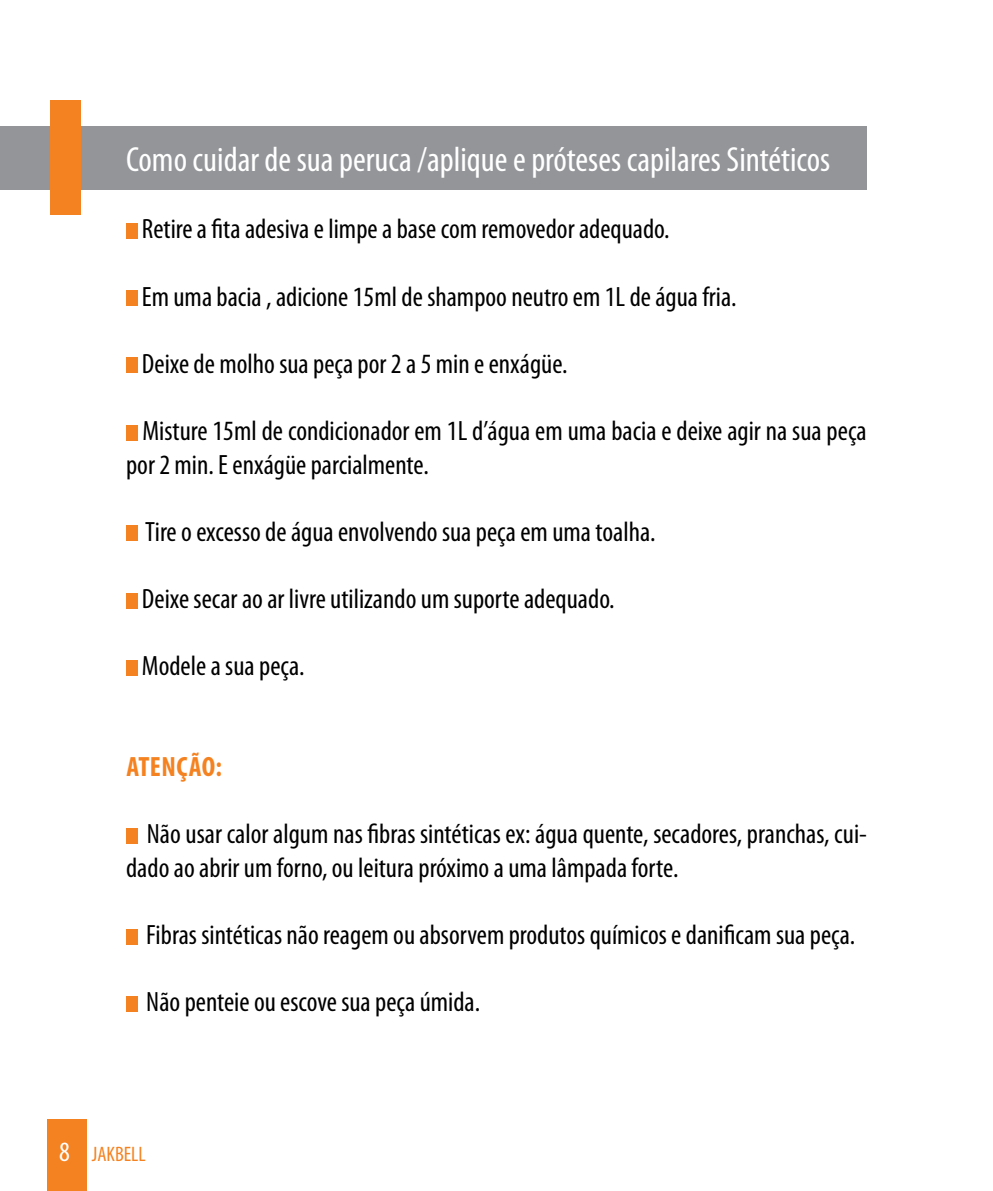
<style>
.page{position:relative;width:993px;height:1191px;background:#fff}
.page>*{position:absolute;margin:0;border:0;box-sizing:border-box;transform-origin:0 0}
.t1{font:condensed 35px "Myriad Pro";color:#fff}
.t2{font:condensed 28px/33.6px "Myriad Pro";color:#000}
.t3{font:700 condensed 28px "Myriad Pro";letter-spacing:.02em;color:#f58220}
.t4{font:condensed 21px "Myriad Pro";color:#f58220}
.s1{font-size:28px;color:#fff}
</style>
<div class="page">
<div style="left:47px;top:1119px;width:40px;height:72px;background:#f58220"></div>
<div style="left:0;top:126px;width:866px;height:63px;background:#939598"></div>
<div style="left:126px;top:223px;width:11px;height:15px;background:#f58220"></div>
<div style="left:126px;top:290px;width:11px;height:15px;background:#f58220"></div>
<div style="left:126px;top:358px;width:11px;height:15px;background:#f58220"></div>
<div style="left:126px;top:425px;width:11px;height:15px;background:#f58220"></div>
<div style="left:126px;top:526px;width:11px;height:15px;background:#f58220"></div>
<div style="left:126px;top:593px;width:11px;height:15px;background:#f58220"></div>
<div style="left:126px;top:660px;width:11px;height:15px;background:#f58220"></div>
<div style="left:126px;top:828px;width:11px;height:15px;background:#f58220"></div>
<div style="left:126px;top:929px;width:11px;height:15px;background:#f58220"></div>
<div style="left:126px;top:996px;width:11px;height:15px;background:#f58220"></div>
<div style="left:50px;top:100px;width:30px;height:115px;background:#f58220"></div>
<p class="t1" style="left:126px;top:138px;width:705px">Como cuidar de sua peruca /aplique e próteses capilares Sintéticos</p>
<p class="t2" style="left:142px;top:212px;width:529px">Retire a fita adesiva e limpe a base com removedor adequado.</p>
<p class="t2" style="left:142px;top:279px;width:596px">Em uma bacia , adicione 15ml de shampoo neutro em 1L de água fria.</p>
<p class="t2" style="left:142px;top:346px;width:427px">Deixe de molho sua peça por 2 a 5 min e enxágüe.</p>
<p class="t2" style="left:126px;top:414px;width:741px;text-indent:16px">Misture 15ml de condicionador em 1L d’água em uma bacia e deixe agir na sua peça por 2 min. E enxágüe parcialmente.</p>
<p class="t2" style="left:145px;top:514px;width:511px">Tire o excesso de água envolvendo sua peça em uma toalha.</p>
<p class="t2" style="left:142px;top:582px;width:474px">Deixe secar ao ar livre utilizando um suporte adequado.</p>
<p class="t2" style="left:142px;top:649px;width:164px">Modele a sua peça.</p>
<p class="t3" style="left:126px;top:749px;width:97px">ATENÇÃO:</p>
<p class="t2" style="left:126px;top:817px;width:742px;text-indent:21px">Não usar calor algum nas fibras sintéticas ex: água quente, secadores, pranchas, cui&shy;dado ao abrir um forno, ou leitura próximo a uma lâmpada forte.</p>
<p class="t2" style="left:146px;top:918px;width:710px">Fibras sintéticas não reagem ou absorvem produtos químicos e danificam sua peça.</p>
<p class="t2" style="left:146px;top:985px;width:335px">Não penteie ou escove sua peça úmida.</p>
<p class="t4" style="left:59px;top:1141px;width:88px"><span class="s1">8</span> JAKBELL</p>
</div>
